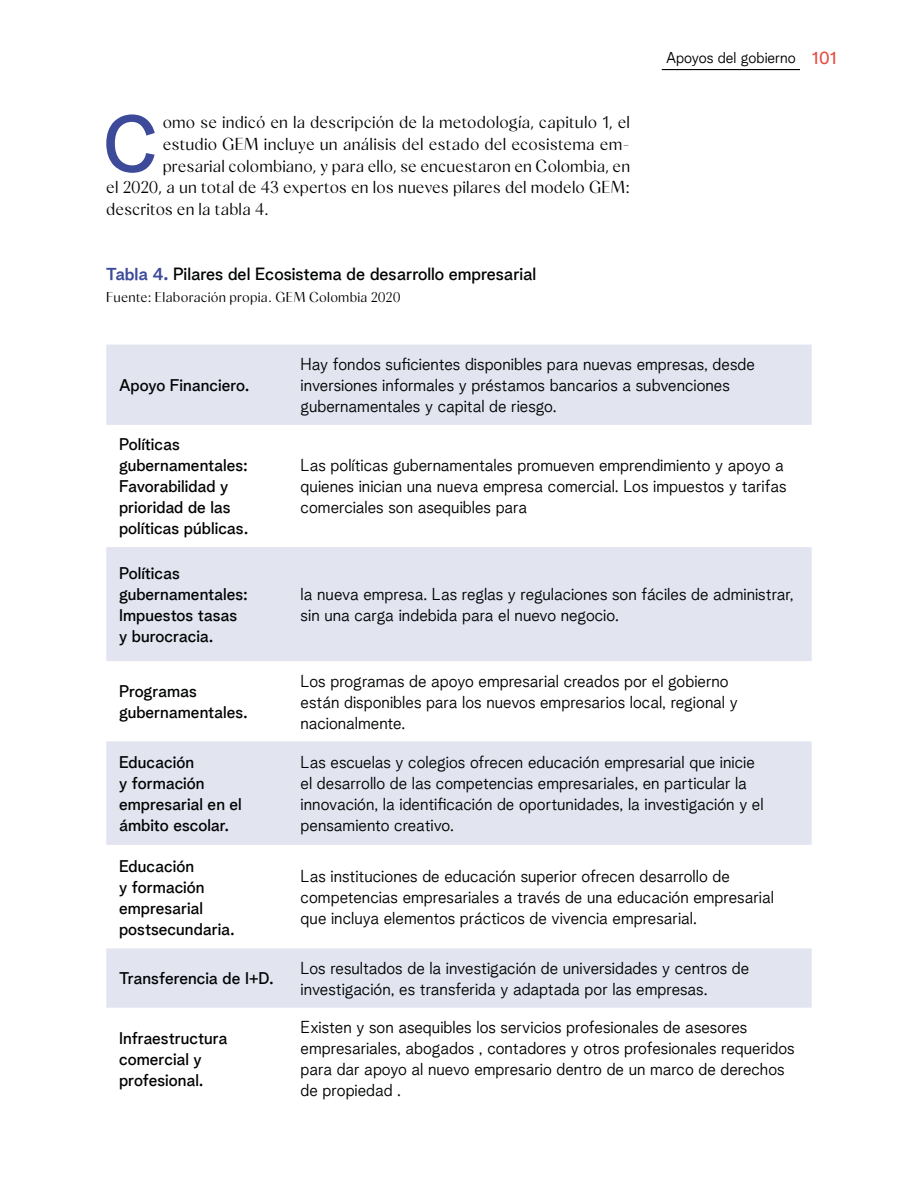
<style>
.page{position:relative;width:918px;height:1188px;background:#fff}
.page>*{position:absolute;margin:0;border:0;box-sizing:border-box;transform-origin:0 0}
.t1{font:500 78.15px "Albra Grotesk";color:#3d4a99}
.t2{font:17.25px "Albra Sans Light";letter-spacing:.005em;color:#010202}
.t3{font:500 17.25px "Albra Grotesk";color:#010202}
.t4{font:300 16.5px/21px "Albra Grotesk";color:#010202}
.t5{font:500 16.5px/21px "Albra Grotesk";color:#010202}
.t6{font:300 15px "Albra Grotesk";color:#000}
.pie_figura{font:14.25px "Albra Sans Light";letter-spacing:.015em;color:#010202}
.s1{font-family:"Albra Grotesk Semi";font-weight:400;color:#3d4a99}
.s2{font-weight:500;font-size:17.25px;color:#e64e45}
</style>
<div class="page">
<hr style="left:662px;top:69px;width:138px;height:1px;background:#000">
<svg style="left:106px;top:345px;width:706px;height:663px;fill:#e2e4f0"></svg>
<p class="t1" style="left:103px;top:84px;width:57px">C</p>
<p class="t2" style="left:163px;top:109px;width:469px">omo se indicó en la descripción de la metodología, capitulo 1, el</p>
<p class="t2" style="left:163px;top:131px;width:469px">estudio GEM incluye un análisis del estado del ecosistema em-</p>
<p class="t2" style="left:163px;top:152px;width:469px">presarial colombiano, y para ello, se encuestaron en Colombia, en</p>
<p class="t2" style="left:106px;top:174px;width:525px">el 2020, a un total de 43 expertos en los nueves pilares del modelo GEM:</p>
<p class="t2" style="left:106px;top:196px;width:164px">descritos en la tabla 4.</p>
<p class="t3" style="left:106px;top:261px;width:432px"><span class="s1">Tabla 4.</span> Pilares del Ecosistema de desarrollo empresarial</p>
<p class="pie_figura" style="left:106px;top:286px;width:296px">Fuente: Elaboración propia. GEM Colombia 2020</p>
<p class="t6" style="left:666px;top:46px;width:173px">Apoyos del gobierno <span class="s2">101</span></p>
<p class="t5" style="left:119px;top:373px;width:132px">Apoyo Financiero.</p>
<p class="t5" style="left:119px;top:432px;width:131px">Políticas gubernamentales:<br>Favorabilidad y prioridad de las políticas públicas.</p>
<p class="t5" style="left:119px;top:561px;width:130px">Políticas gubernamentales:<br>Impuestos tasas y burocracia.</p>
<p class="t4" style="left:301px;top:352px;width:456px">Hay fondos suficientes disponibles para nuevas empresas, desde inversiones informales y préstamos bancarios a subvenciones gubernamentales y capital de riesgo.</p>
<p class="t4" style="left:301px;top:454px;width:487px">Las políticas gubernamentales promueven emprendimiento y apoyo a quienes inician una nueva empresa comercial. Los impuestos y tarifas comerciales son asequibles para</p>
<p class="t4" style="left:301px;top:582px;width:494px">la nueva empresa. Las reglas y regulaciones son fáciles de administrar, sin una carga indebida para el nuevo negocio.</p>
<p class="t5" style="left:119px;top:679px;width:130px">Programas gubernamentales.</p>
<p class="t4" style="left:301px;top:669px;width:439px">Los programas de apoyo empresarial creados por el gobierno están disponibles para los nuevos empresarios local, regional y nacionalmente.</p>
<p class="t5" style="left:119px;top:750px;width:124px">Educación<br>y formación empresarial en el ámbito escolar.</p>
<p class="t4" style="left:301px;top:750px;width:464px">Las escuelas y colegios ofrecen educación empresarial que inicie el desarrollo de las competencias empresariales, en particular la innovación, la identificación de oportunidades, la investigación y el pensamiento creativo.</p>
<p class="t5" style="left:119px;top:854px;width:117px">Educación<br>y formación empresarial postsecundaria.</p>
<p class="t4" style="left:301px;top:864px;width:475px">Las instituciones de educación superior ofrecen desarrollo de competencias empresariales a través de una educación empresarial que incluya elementos prácticos de vivencia empresarial.</p>
<p class="t5" style="left:119px;top:966px;width:156px">Transferencia de I+D.</p>
<p class="t4" style="left:301px;top:956px;width:450px">Los resultados de la investigación de universidades y centros de investigación, es transferida y adaptada por las empresas.</p>
<p class="t5" style="left:119px;top:1026px;width:110px">Infraestructura comercial y profesional.</p>
<p class="t4" style="left:301px;top:1015px;width:495px">Existen y son asequibles los servicios profesionales de asesores empresariales, abogados , contadores y otros profesionales requeridos para dar apoyo al nuevo empresario dentro de un marco de derechos de propiedad .</p>
</div>
